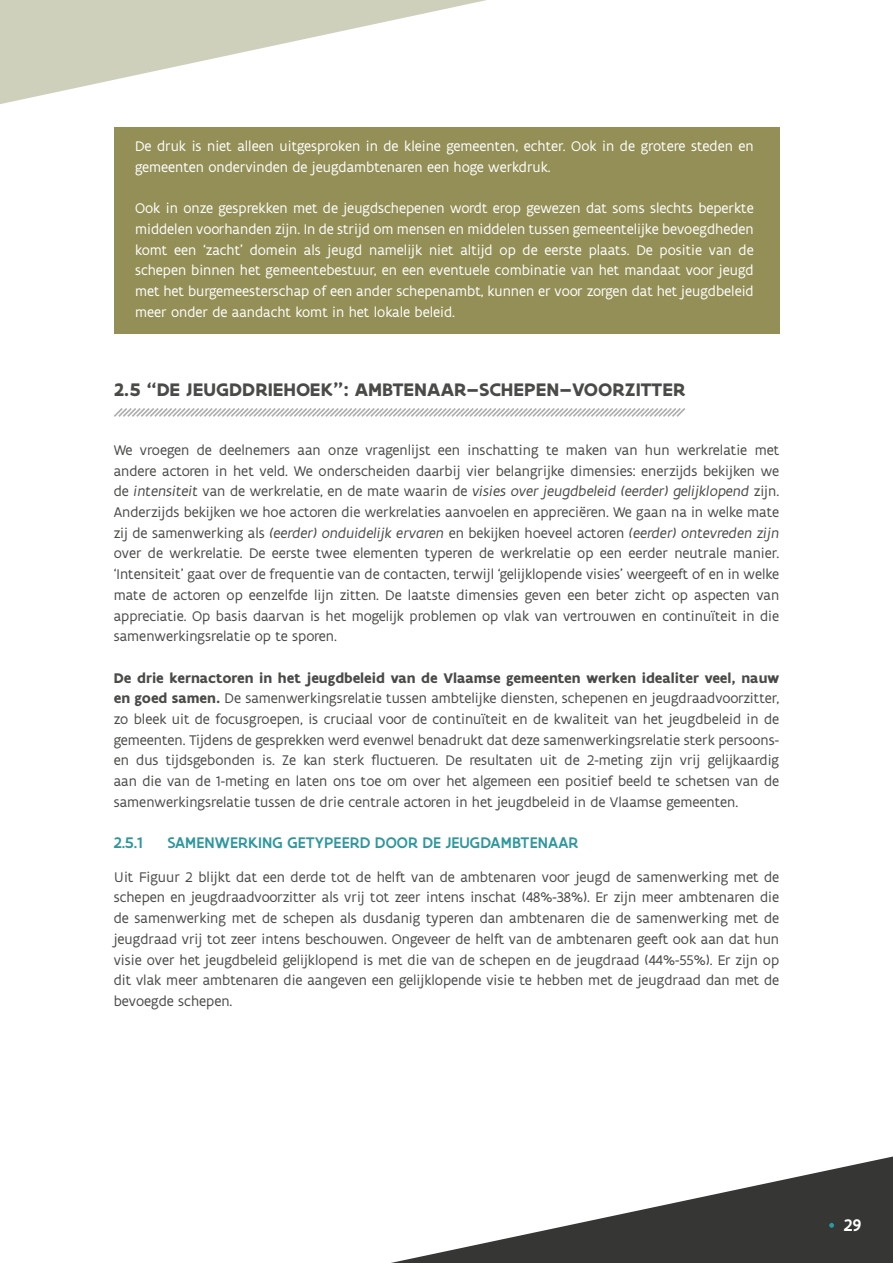
<style>
.page{position:relative;width:893px;height:1263px;background:#fff}
.page>*{position:absolute;margin:0;border:0;box-sizing:border-box;transform-origin:0 0}
.t1{font:700 19.5px "Flanders Art Sans";color:#4a4a49}
.t2{font:500 18px "Flanders Art Sans";color:#fff}
.t3{font:500 16.5px "Flanders Art Sans";letter-spacing:.005em;color:#2d979e}
.Tekst{font:15px/20.7px "Flanders Art Sans";color:#4a4a49;text-align:justify}
.Box{font:15px/20.7px "Flanders Art Sans";color:#fff}
.s1{font-style:italic}
.s2{font-weight:700}
</style>
<div class="page">
<svg style="left:391px;top:1156px;width:502px;height:107px"></svg>
<svg style="left:829px;top:1223px;width:5px;height:5px"></svg>
<svg style="left:0;top:0;width:487px;height:104px"></svg>
<div style="left:114px;top:127px;width:665px;height:61px;background:#938f56"></div>
<div style="left:114px;top:169px;width:665px;height:40px;background:#938f56"></div>
<div style="left:114px;top:189px;width:665px;height:144px;background:#938f56"></div>
<svg style="left:114px;top:408px;width:571px;height:9px"></svg>
<p class="Box" style="left:135px;top:136px;width:620px">De druk is niet alleen uitgesproken in de kleine gemeenten, echter. Ook in de grotere steden en gemeenten ondervinden de jeugdambtenaren een hoge werkdruk.</p>
<p class="Box" style="left:135px;top:198px;width:620px;text-align:justify">Ook in onze gesprekken met de jeugdschepenen wordt erop gewezen dat soms slechts beperkte middelen voorhanden zijn. In de strijd om mensen en middelen tussen gemeentelijke bevoegdheden komt een ‘zacht’ domein als jeugd namelijk niet altijd op de eerste plaats. De positie van de schepen binnen het gemeentebestuur, en een eventuele combinatie van het mandaat voor jeugd met het burgemeesterschap of een ander schepenambt, kunnen er voor zorgen dat het jeugdbeleid meer onder de aandacht komt in het lokale beleid.</p>
<h2 class="t1" style="left:114px;top:377px;width:573px">2.5 “DE JEUGDDRIEHOEK”: AMBTENAAR–SCHEPEN–VOORZITTER</h2>
<p class="Tekst" style="left:114px;top:440px;width:667px">We vroegen de deelnemers aan onze vragenlijst een inschatting te maken van hun werkrelatie met andere actoren in het veld. We onderscheiden daarbij vier belangrijke dimensies: enerzijds bekijken we de <span class="s1">intensiteit</span> van de werkrelatie, en de mate waarin de <span class="s1">visies over jeugdbeleid (eerder) gelijklopend</span> zijn.<br>Anderzijds bekijken we hoe actoren die werkrelaties aanvoelen en appreciëren. We gaan na in welke mate zij de samenwerking als <span class="s1">(eerder) onduidelijk ervaren</span> en bekijken hoeveel actoren <span class="s1">(eerder) ontevreden zijn </span>over de werkrelatie. De eerste twee elementen typeren de werkrelatie op een eerder neutrale manier. ‘Intensiteit’ gaat over de frequentie van de contacten, terwijl ‘gelijklopende visies’ weergeeft of en in welke mate de actoren op eenzelfde lijn zitten. De laatste dimensies geven een beter zicht op aspecten van appreciatie. Op basis daarvan is het mogelijk problemen op vlak van vertrouwen en continuïteit in die samenwerkingsrelatie op te sporen.</p>
<p class="Tekst" style="left:114px;top:668px;width:667px"><span class="s2">De drie kernactoren in het jeugdbeleid van de Vlaamse gemeenten werken idealiter veel, nauw en goed samen.</span> De samenwerkingsrelatie tussen ambtelijke diensten, schepenen en jeugdraadvoorzitter, zo bleek uit de focusgroepen, is cruciaal voor de continuïteit en de kwaliteit van het jeugdbeleid in de gemeenten. Tijdens de gesprekken werd evenwel benadrukt dat deze samenwerkingsrelatie sterk persoons&shy;en dus tijdsgebonden is. Ze kan sterk fluctueren. De resultaten uit de 2-meting zijn vrij gelijkaardig aan die van de 1-meting en laten ons toe om over het algemeen een positief beeld te schetsen van de samenwerkingsrelatie tussen de drie centrale actoren in het jeugdbeleid in de Vlaamse gemeenten.</p>
<h3 class="t3" style="left:114px;top:832px;width:30px">2.5.1</h3>
<h3 class="t3" style="left:168px;top:832px;width:412px">SAMENWERKING GETYPEERD DOOR DE JEUGDAMBTENAAR</h3>
<p class="Tekst" style="left:114px;top:867px;width:667px">Uit Figuur 2 blijkt dat een derde tot de helft van de ambtenaren voor jeugd de samenwerking met de schepen en jeugdraadvoorzitter als vrij tot zeer intens inschat (48%-38%). Er zijn meer ambtenaren die de samenwerking met de schepen als dusdanig typeren dan ambtenaren die de samenwerking met de jeugdraad vrij tot zeer intens beschouwen. Ongeveer de helft van de ambtenaren geeft ook aan dat hun visie over het jeugdbeleid gelijklopend is met die van de schepen en de jeugdraad (44%-55%). Er zijn op dit vlak meer ambtenaren die aangeven een gelijklopende visie te hebben met de jeugdraad dan met de bevoegde schepen.</p>
<p class="t2" style="left:844px;top:1213px;width:19px">29</p>
</div>
